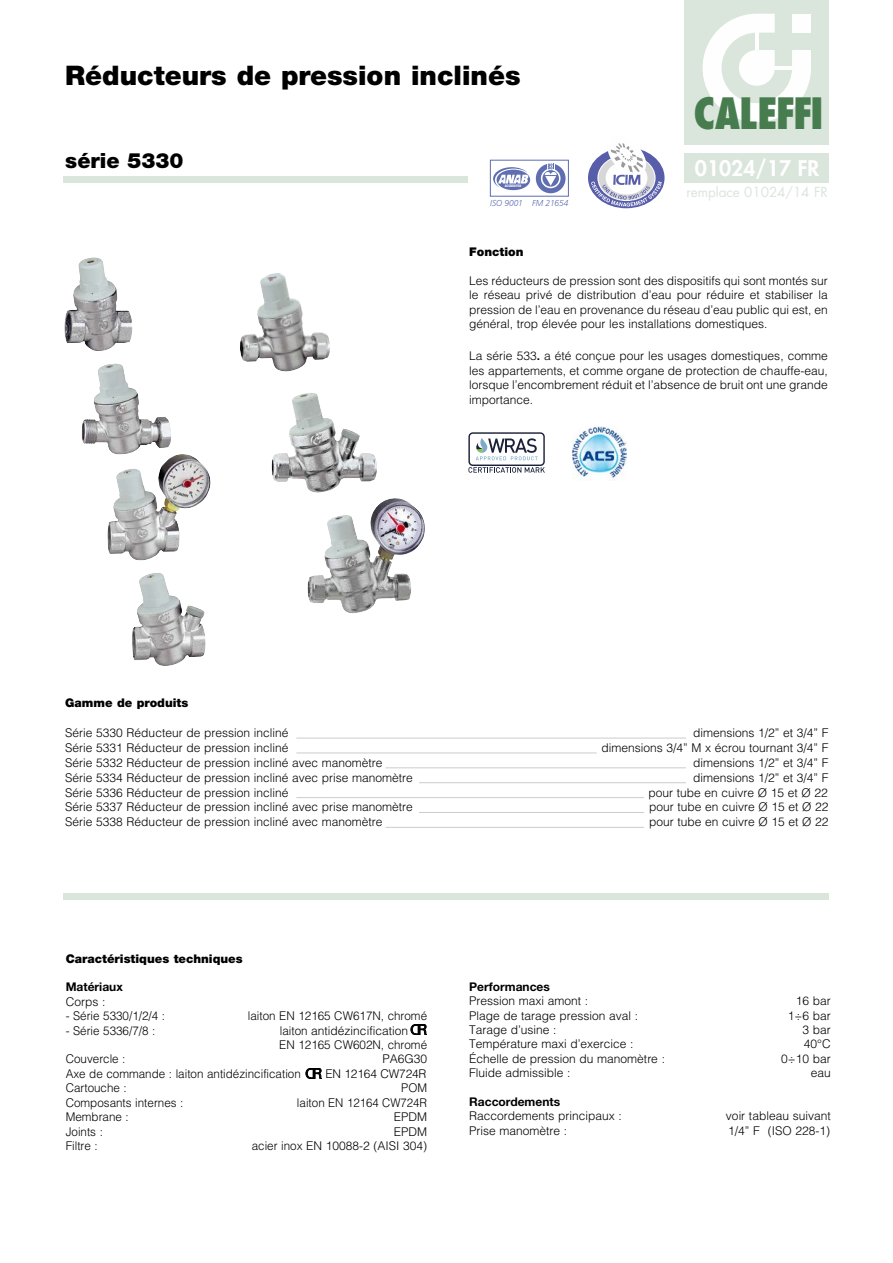
<style>
.page{position:relative;width:893px;height:1263px;background:#fff}
.page>*{position:absolute;margin:0;border:0;box-sizing:border-box;transform-origin:0 0}
.t1{font:800 condensed 42px "Futura";letter-spacing:-.035em;color:#477c4f}
.t2{font:900 27px "Helvetica Neue";color:#000}
.t3{font:800 21px "Futura";color:#fff}
.t4{font:900 21px "Helvetica Neue";color:#000}
.t5{font:13.5px "Futura";letter-spacing:-.005em;color:#dae5dc}
.t6{font:300 12px/14.4px "Helvetica";color:#000;text-align:justify}
.t7{font:900 12px "Helvetica Neue";color:#000}
.t8{font:700 12px "Helvetica Neue";color:#000}
.t9{font:italic 300 8.7px "Frutiger";letter-spacing:-.005em;color:#5e6eb0}
.t10{font:900 condensed 3.15px "Helvetica";letter-spacing:.005em;color:#fefefe}
.s1{font-family:"Helvetica Neue";font-weight:500}
</style>
<div class="page">
<svg style="left:410px;top:1025px;width:17px;height:10px"></svg>
<svg style="left:411px;top:1024px;width:15px;height:11px"></svg>
<svg style="left:305px;top:1069px;width:17px;height:10px"></svg>
<svg style="left:306px;top:1068px;width:15px;height:11px"></svg>
<div style="left:685px;top:153px;width:144px;height:30px;background:#dae5dc"></div>
<div style="left:64px;top:893px;width:765px;height:6px;background:#dae5dc"></div>
<div style="left:685px;top:0;width:144px;height:145px;background:#dae5dc"></div>
<svg style="left:703px;top:14px;width:108px;height:108px"></svg>
<hr style="left:755px;top:32px;width:4px;height:18px;background:#fefefe">
<hr style="left:774px;top:66px;width:18px;height:4px;background:#fefefe">
<img style="left:64px;top:257px;width:68px;height:94px">
<img style="left:82px;top:363px;width:89px;height:91px">
<img style="left:107px;top:454px;width:104px;height:106px">
<img style="left:132px;top:573px;width:74px;height:93px">
<img style="left:240px;top:273px;width:90px;height:98px">
<img style="left:271px;top:393px;width:106px;height:100px">
<img style="left:307px;top:498px;width:118px;height:115px">
<hr style="left:296px;top:738px;width:390px;height:1px;background:#ccc">
<hr style="left:296px;top:753px;width:301px;height:1px;background:#ccc">
<hr style="left:386px;top:767px;width:300px;height:1px;background:#ccc">
<hr style="left:419px;top:782px;width:267px;height:1px;background:#ccc">
<hr style="left:296px;top:797px;width:348px;height:1px;background:#ccc">
<hr style="left:419px;top:812px;width:225px;height:1px;background:#ccc">
<hr style="left:386px;top:827px;width:258px;height:1px;background:#ccc">
<svg style="left:476px;top:438px;width:62px;height:22px"></svg>
<div style="left:468px;top:432px;width:77px;height:34px;border:1px solid #1b213a;border-radius:4px"></div>
<svg style="left:468px;top:467px;width:77px;height:6px"></svg>
<img style="left:572px;top:426px;width:54px;height:54px">
<div style="left:63px;top:176px;width:405px;height:7px;background:#dae5dc"></div>
<div style="left:497px;top:170px;width:33px;height:20px;background:#5e6eb0;border-radius:50%"></div>
<svg style="left:493px;top:167px;width:36px;height:21px"></svg>
<div style="left:490px;top:160px;width:79px;height:37px;border:1px solid #5e6eb0"></div>
<svg style="left:536px;top:164px;width:30px;height:29px"></svg>
<svg style="left:541px;top:169px;width:19px;height:19px"></svg>
<svg style="left:542px;top:170px;width:17px;height:17px"></svg>
<svg style="left:545px;top:164px;width:12px;height:22px"></svg>
<svg style="left:591px;top:143px;width:71px;height:64px"></svg>
<h2 class="t2" style="left:65px;top:65px;width:457px">Réducteurs de pression inclinés</h2>
<h3 class="t4" style="left:65px;top:153px;width:120px">série 5330</h3>
<p class="t10" style="left:505px;top:184px;width:18px">ACCREDITED</p>
<p class="t9" style="left:490px;top:199px;width:80px">ISO 9001 FM 21654</p>
<h1 class="t1" style="left:693px;top:95px;width:132px">CALEFFI</h1>
<h3 class="t3" style="left:695px;top:158px;width:126px">01024/17 FR</h3>
<p class="t5" style="left:686px;top:186px;width:143px">remplace 01024/14 FR</p>
<p class="t7" style="left:469px;top:247px;width:56px">Fonction</p>
<p class="t6" style="left:469px;top:273px;width:360px">Les réducteurs de pression sont des dispositifs qui sont montés sur le réseau privé de distribution d’eau pour réduire et stabiliser la pression de l’eau en provenance du réseau d’eau public qui est, en général, trop élevée pour les installations domestiques.</p>
<p class="t6" style="left:469px;top:348px;width:360px">La série 533<span class="s1">.</span> a été conçue pour les usages domestiques, comme les appartements, et comme organe de protection de chauffe-eau, lorsque l’encombrement réduit et l’absence de bruit ont une grande importance.</p>
<p class="t7" style="left:65px;top:699px;width:125px">Gamme de produits</p>
<p class="t6" style="left:65px;top:725px;width:225px">Série 5330 Réducteur de pression incliné</p>
<p class="t6" style="left:693px;top:725px;width:137px">dimensions 1/2” et 3/4” F</p>
<p class="t6" style="left:65px;top:739px;width:225px">Série 5331 Réducteur de pression incliné</p>
<p class="t6" style="left:601px;top:739px;width:229px">dimensions 3/4” M x écrou tournant 3/4” F</p>
<p class="t6" style="left:65px;top:754px;width:319px">Série 5332 Réducteur de pression incliné avec manomètre</p>
<p class="t6" style="left:693px;top:754px;width:137px">dimensions 1/2” et 3/4” F</p>
<p class="t6" style="left:65px;top:769px;width:349px">Série 5334 Réducteur de pression incliné avec prise manomètre</p>
<p class="t6" style="left:693px;top:769px;width:137px">dimensions 1/2” et 3/4” F</p>
<p class="t6" style="left:65px;top:784px;width:225px">Série 5336 Réducteur de pression incliné</p>
<p class="t6" style="left:648px;top:784px;width:181px">pour tube en cuivre Ø 15 et Ø 22</p>
<p class="t6" style="left:65px;top:799px;width:349px">Série 5337 Réducteur de pression incliné avec prise manomètre</p>
<p class="t6" style="left:649px;top:799px;width:181px">pour tube en cuivre Ø 15 et Ø 22</p>
<p class="t6" style="left:65px;top:814px;width:319px">Série 5338 Réducteur de pression incliné avec manomètre</p>
<p class="t6" style="left:649px;top:814px;width:181px">pour tube en cuivre Ø 15 et Ø 22</p>
<p class="t7" style="left:66px;top:954px;width:179px">Caractéristiques techniques</p>
<p class="t8" style="left:66px;top:983px;width:59px">Matériaux</p>
<p class="t6" style="left:66px;top:993px;width:41px">Corps :</p>
<p class="t6" style="left:66px;top:1008px;width:101px">- Série 5330/1/2/4 :</p>
<p class="t6" style="left:248px;top:1008px;width:181px">laiton EN 12165 CW617N, chromé</p>
<p class="t6" style="left:66px;top:1022px;width:91px">- Série 5336/7/8 :</p>
<p class="t6" style="left:279px;top:1022px;width:149px">laiton antidézincification<br>EN 12165 CW602N, chromé</p>
<p class="t6" style="left:66px;top:1051px;width:61px">Couvercle :</p>
<p class="t6" style="left:382px;top:1051px;width:46px">PA6G30</p>
<p class="t6" style="left:66px;top:1065px;width:237px">Axe de commande : laiton antidézincification</p>
<p class="t6" style="left:325px;top:1065px;width:103px">EN 12164 CW724R</p>
<p class="t6" style="left:66px;top:1080px;width:63px">Cartouche :</p>
<p class="t6" style="left:401px;top:1080px;width:27px">POM</p>
<p class="t6" style="left:66px;top:1094px;width:119px">Composants internes :</p>
<p class="t6" style="left:297px;top:1094px;width:132px">laiton EN 12164 CW724R</p>
<p class="t6" style="left:66px;top:1109px;width:65px">Membrane :</p>
<p class="t6" style="left:394px;top:1109px;width:35px">EPDM</p>
<p class="t6" style="left:66px;top:1123px;width:39px">Joints :</p>
<p class="t6" style="left:394px;top:1123px;width:35px">EPDM</p>
<p class="t6" style="left:66px;top:1137px;width:34px">Filtre :</p>
<p class="t6" style="left:252px;top:1137px;width:177px">acier inox EN 10088-2 (AISI 304)</p>
<p class="t8" style="left:469px;top:982px;width:82px">Performances</p>
<p class="t6" style="left:469px;top:993px;width:121px">Pression maxi amont :</p>
<p class="t6" style="left:796px;top:993px;width:37px">16 bar</p>
<p class="t6" style="left:469px;top:1007px;width:171px">Plage de tarage pression aval :</p>
<p class="t6" style="left:788px;top:1007px;width:44px">1÷6 bar</p>
<p class="t6" style="left:469px;top:1022px;width:89px">Tarage d’usine :</p>
<p class="t6" style="left:802px;top:1022px;width:30px">3 bar</p>
<p class="t6" style="left:469px;top:1036px;width:166px">Température maxi d’exercice :</p>
<p class="t6" style="left:804px;top:1036px;width:28px">40°C</p>
<p class="t6" style="left:469px;top:1050px;width:197px">Échelle de pression du manomètre :</p>
<p class="t6" style="left:781px;top:1050px;width:51px">0÷10 bar</p>
<p class="t6" style="left:469px;top:1065px;width:103px">Fluide admissible :</p>
<p class="t6" style="left:811px;top:1065px;width:22px">eau</p>
<p class="t8" style="left:469px;top:1097px;width:92px">Raccordements</p>
<p class="t6" style="left:469px;top:1108px;width:154px">Raccordements principaux :</p>
<p class="t6" style="left:726px;top:1108px;width:106px">voir tableau suivant</p>
<p class="t6" style="left:469px;top:1122px;width:100px">Prise manomètre :</p>
<p class="t6" style="left:728px;top:1122px;width:104px">1/4” F (ISO 228-1)</p>
</div>
